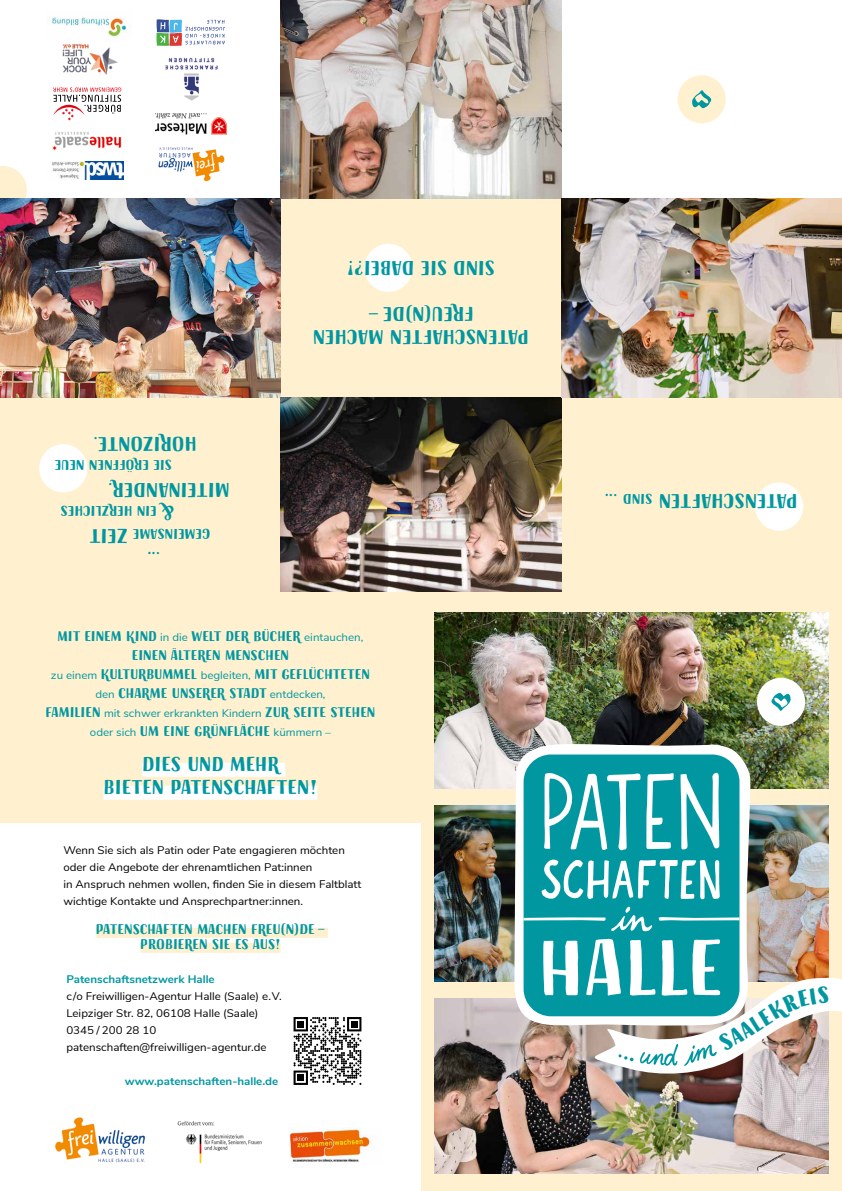
<style>
.page{position:relative;width:842px;height:1191px;background:#fff}
.page>*{position:absolute;margin:0;border:0;box-sizing:border-box;transform-origin:0 0}
.t1{font:700 20px/23px "Sofa Sans Hand";color:#0097a1;text-align:center;scale:1.05 1}
.t2{font:700 14px/19px "Sofa Sans Hand";color:#0097a1;text-align:center;scale:1.05 1}
.t3{font:11px/17px "Nunito Sans";color:#000;scale:1.05 1}
.t4{font:11px/19px "Nunito Sans";color:#0097a1;text-align:center;scale:1.05 1}
.t5{font:700 11px "Nunito Sans";color:#0097a1;scale:1.05 1}
.s1{font-family:"Nunito Sans";font-weight:400;font-size:11px}
.s2{font-family:"Sofa Sans Hand";font-weight:700;font-size:14px}
</style>
<div class="page">
<div style="left:0;top:198px;width:842px;height:397px;background:#fff1d0"></div>
<svg style="left:0;top:166px;width:27px;height:32px"></svg>
<img style="left:0;top:198px;width:281px;height:199px">
<img style="left:281px;top:397px;width:280px;height:194px">
<img style="left:281px;top:0;width:280px;height:198px">
<img style="left:561px;top:198px;width:281px;height:199px">
<div style="left:0;top:592px;width:421px;height:230px;background:#fff1d0"></div>
<div style="left:421px;top:592px;width:421px;height:599px;background:#fff1d0"></div>
<div style="left:142px;top:762px;width:143px;height:14px;background:#fff"></div>
<div style="left:104px;top:785px;width:213px;height:14px;background:#fff"></div>
<div style="left:96px;top:927px;width:232px;height:10px;background:#fff1d0"></div>
<div style="left:140px;top:942px;width:141px;height:10px;background:#fff1d0"></div>
<img style="left:753px;top:805px;width:75px;height:133px">
<img style="left:434px;top:805px;width:80px;height:176px">
<img style="left:434px;top:998px;width:394px;height:176px">
<img style="left:434px;top:612px;width:394px;height:176px">
<div style="left:755px;top:482px;width:48px;height:49px;background:#fff;border-radius:50%"></div>
<div style="left:39px;top:444px;width:48px;height:48px;background:#fff;border-radius:50%"></div>
<div style="left:364px;top:244px;width:48px;height:48px;background:#fff;border-radius:50%"></div>
<div style="left:677px;top:75px;width:49px;height:48px;background:#fff1d0;border-radius:50%"></div>
<svg style="left:692px;top:90px;width:19px;height:19px"></svg>
<svg style="left:294px;top:1017px;width:67px;height:14px"></svg>
<svg style="left:294px;top:1070px;width:14px;height:15px"></svg>
<div style="left:757px;top:677px;width:48px;height:49px;background:#fff;border-radius:50%"></div>
<svg style="left:771px;top:692px;width:20px;height:19px"></svg>
<img style="left:55px;top:1117px;width:90px;height:46px">
<img style="left:290px;top:1127px;width:81px;height:35px">
<img style="left:177px;top:1121px;width:85px;height:43px">
<img style="left:516px;top:744px;width:236px;height:290px">
<div style="left:524px;top:754px;width:215px;height:262px;background:#0097a1;border-radius:27px"></div>
<svg style="left:680px;top:772px;width:39px;height:77px"></svg>
<svg style="left:646px;top:773px;width:28px;height:76px"></svg>
<svg style="left:544px;top:773px;width:96px;height:77px"></svg>
<svg style="left:543px;top:940px;width:35px;height:55px"></svg>
<svg style="left:524px;top:906px;width:128px;height:25px"></svg>
<svg style="left:659px;top:917px;width:80px;height:3px"></svg>
<svg style="left:541px;top:859px;width:179px;height:40px"></svg>
<img style="left:155px;top:113px;width:72px;height:22px">
<svg style="left:53px;top:87px;width:68px;height:34px"></svg>
<svg style="left:157px;top:19px;width:68px;height:27px"></svg>
<img style="left:165px;top:57px;width:53px;height:44px">
<img style="left:52px;top:161px;width:71px;height:18px">
<img style="left:52px;top:131px;width:70px;height:20px">
<img style="left:47px;top:17px;width:84px;height:22px">
<img style="left:158px;top:147px;width:67px;height:35px">
<img style="left:62px;top:44px;width:56px;height:31px">
<img style="left:586px;top:938px;width:256px;height:139px">
<h1 class="t1" style="left:495px;top:278px;width:143px;rotate:-180deg">SIND SIE DABEI?!</h1>
<h1 class="t1" style="left:197px;top:453px;width:100px;rotate:-180deg">HORIZONTE.</h1>
<p class="t2" style="left:172px;top:473px;width:113px;rotate:-180deg">SIE ERÖFFNEN NEUE</p>
<h1 class="t1" style="left:230px;top:522px;width:117px;rotate:-180deg">&amp;<br>MITEINANDER.</h1>
<p class="t2" style="left:157px;top:544px;width:93px;line-height:23px;text-align:left;text-indent:-54px;rotate:-180deg">GEMEINSAME<br>EIN HERZLICHES</p>
<h1 class="t1" style="left:128px;top:545px;width:38px;rotate:-180deg">ZEIT</h1>
<h1 class="t1" style="left:160px;top:568px;width:14px;rotate:-180deg">…</h1>
<h1 class="t1" style="left:529px;top:347px;width:207px;rotate:-180deg">PATENSCHAFTEN MACHEN<br>FREU(N)DE –</h1>
<p class="t2" style="left:51px;top:628px;width:305px">MIT EINEM KIND <span class="s1">in die</span> WELT DER BÜCHER <span class="s1">eintauchen, </span>EINEN ÄLTEREN MENSCHEN<br><span class="s1">zu einem</span> KULTURBUMMEL <span class="s1">begleiten,</span> MIT GEFLÜCHTETEN <span class="s1">den</span> CHARME UNSERER STADT <span class="s1">entdecken,</span></p>
<p class="t4" style="left:46px;top:702px;width:316px"><span class="s2">FAMILIEN</span> mit schwer erkrankten Kindern <span class="s2">ZUR SEITE STEHEN </span>oder sich <span class="s2">UM EINE GRÜNFLÄCHE</span> kümmern –</p>
<h1 class="t1" style="left:104px;top:754px;width:205px">DIES UND MEHR<br>BIETEN PATENSCHAFTEN!</h1>
<p class="t3" style="left:63px;top:840px;width:285px">Wenn Sie sich als Patin oder Pate engagieren möchten oder die Angebote der ehrenamtlichen Pat:innen<br>in Anspruch nehmen wollen, finden Sie in diesem Faltblatt wichtige Kontakte und Ansprechpartner:innen.</p>
<p class="t2" style="left:96px;top:923px;width:220px;line-height:15px">PATENSCHAFTEN MACHEN FREU(N)DE –<br>PROBIEREN SIE ES AUS!</p>
<p class="t5" style="left:66px;top:971px;width:143px">Patenschaftsnetzwerk Halle</p>
<p class="t3" style="left:66px;top:986px;width:207px">c/o Freiwilligen-Agentur Halle (Saale) e. V.<br>Leipziger Str. 82, 06108 Halle (Saale)<br>0345 / 200 28 10 patenschaften@freiwilligen-agentur.de</p>
<p class="t5" style="left:125px;top:1073px;width:148px">www.patenschaften-halle.de</p>
<h1 class="t1" style="left:617px;top:510px;width:14px;rotate:-180deg">…</h1>
<p class="t2" style="left:652px;top:507px;width:29px;rotate:-180deg">SIND</p>
<h1 class="t1" style="left:798px;top:510px;width:134px;rotate:-180deg">PATENSCHAFTEN</h1>
</div>
